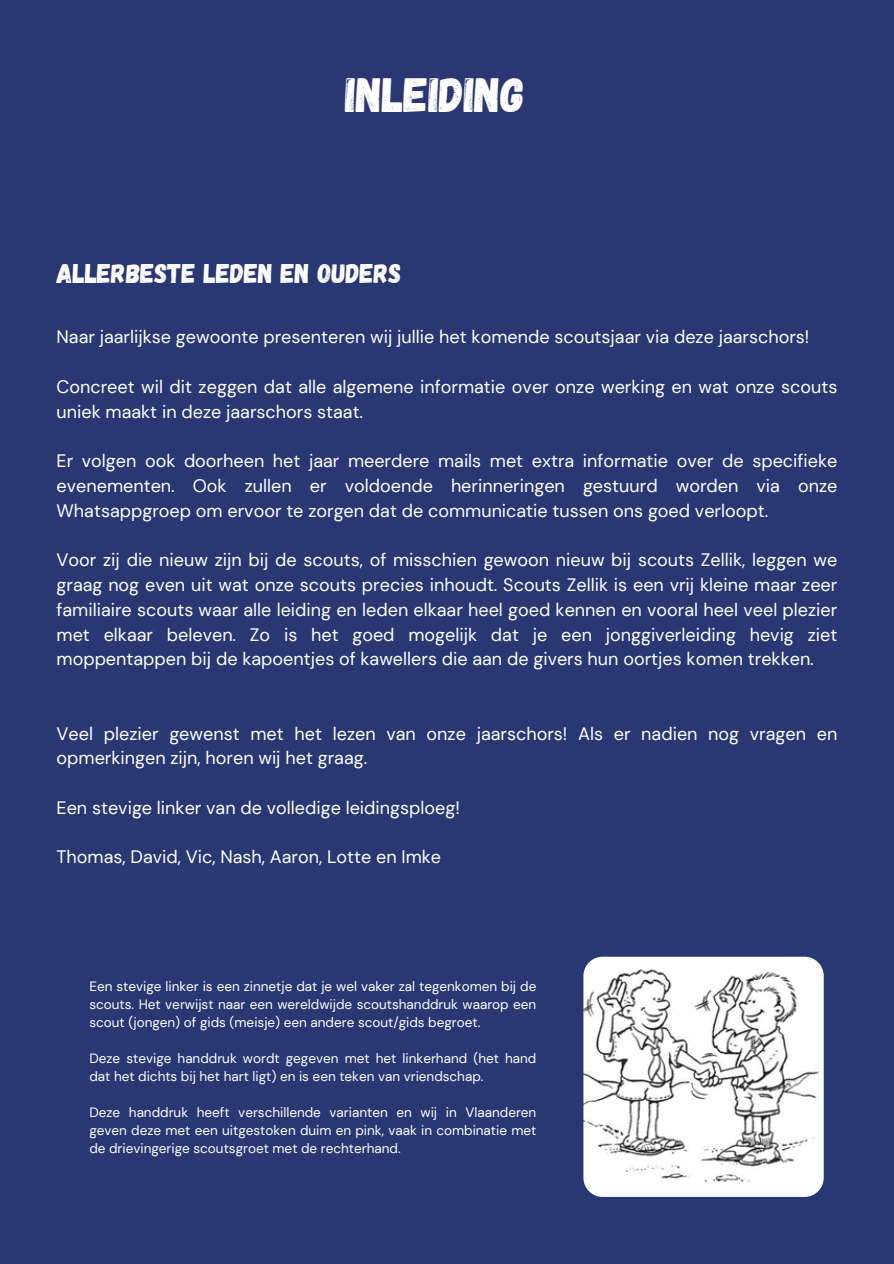
<style>
.page{position:relative;width:894px;height:1264px;background:#fff}
.page>*{position:absolute;margin:0;border:0;box-sizing:border-box;transform-origin:0 0}
.t1{font:48px "Gagalin";color:#fff}
.t2{font:27px "Gagalin";color:#fff}
.t3{font:18px/24.8px "DM Sans";color:#fff}
.t4{font:13.5px/18px "DM Sans";color:#fff;text-align:justify}
</style>
<div class="page">
<div style="left:0;top:0;width:893px;height:1263px;background:#293772"></div>
<img style="left:583px;top:956px;width:240px;height:240px">
<h1 class="t1" style="left:345px;top:64px;width:181px">INLEIDING</h1>
<h2 class="t2" style="left:57px;top:256px;width:346px">ALLERBESTE LEDEN EN OUDERS</h2>
<p class="t3" style="left:57px;top:325px;width:754px">Naar jaarlijkse gewoonte presenteren wij jullie het komende scoutsjaar via deze jaarschors!</p>
<p class="t3" style="left:57px;top:374px;width:782px">Concreet wil dit zeggen dat alle algemene informatie over onze werking en wat onze scouts uniek maakt in deze jaarschors staat.</p>
<p class="t3" style="left:57px;top:448px;width:782px;text-align:justify">Er volgen ook doorheen het jaar meerdere mails met extra informatie over de specifieke evenementen. Ook zullen er voldoende herinneringen gestuurd worden via onze Whatsappgroep om ervoor te zorgen dat de communicatie tussen ons goed verloopt.</p>
<p class="t3" style="left:57px;top:547px;width:782px;text-align:justify">Voor zij die nieuw zijn bij de scouts, of misschien gewoon nieuw bij scouts Zellik, leggen we graag nog even uit wat onze scouts precies inhoudt. Scouts Zellik is een vrij kleine maar zeer familiaire scouts waar alle leiding en leden elkaar heel goed kennen en vooral heel veel plezier met elkaar beleven. Zo is het goed mogelijk dat je een jonggiverleiding hevig ziet moppentappen bij de kapoentjes of kawellers die aan de givers hun oortjes komen trekken.</p>
<p class="t3" style="left:57px;top:721px;width:782px">Veel plezier gewenst met het lezen van onze jaarschors! Als er nadien nog vragen en opmerkingen zijn, horen wij het graag.</p>
<p class="t3" style="left:57px;top:795px;width:404px">Een stevige linker van de volledige leidingsploeg!</p>
<p class="t3" style="left:57px;top:845px;width:386px">Thomas, David, Vic, Nash, Aaron, Lotte en Imke</p>
<p class="t4" style="left:89px;top:977px;width:448px">Een stevige linker is een zinnetje dat je wel vaker zal tegenkomen bij de scouts. Het verwijst naar een wereldwijde scoutshanddruk waarop een scout (jongen) of gids (meisje) een andere scout/gids begroet.</p>
<p class="t4" style="left:89px;top:1049px;width:448px">Deze stevige handdruk wordt gegeven met het linkerhand (het hand dat het dichts bij het hart ligt) en is een teken van vriendschap.</p>
<p class="t4" style="left:89px;top:1103px;width:448px">Deze handdruk heeft verschillende varianten en wij in Vlaanderen geven deze met een uitgestoken duim en pink, vaak in combinatie met de drievingerige scoutsgroet met de rechterhand.</p>
</div>
